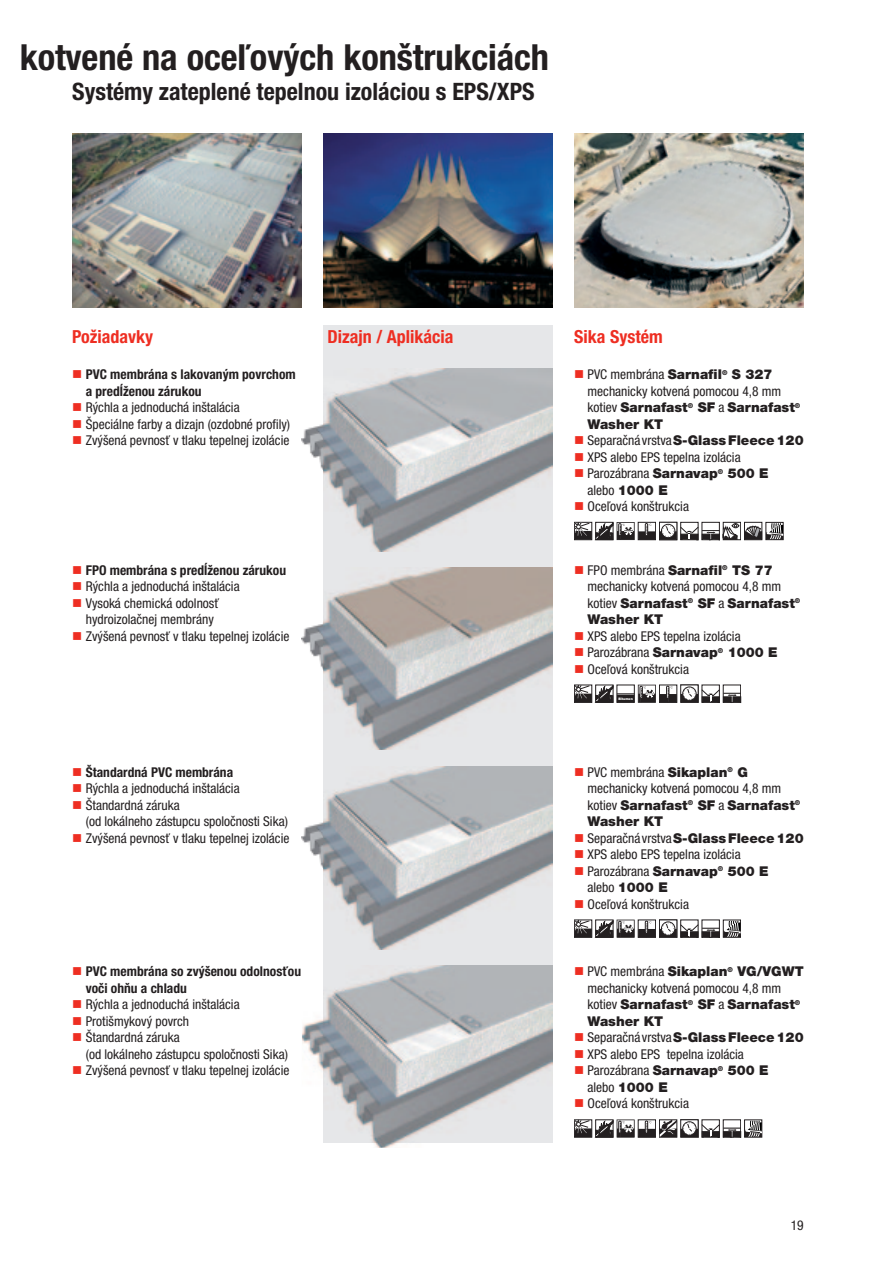
<style>
.page{position:relative;width:893px;height:1263px;background:#fff}
.page>*{position:absolute;margin:0;border:0;box-sizing:border-box;transform-origin:0 0}
.t1{font:700 condensed 36px "Helvetica Neue LT Pro";letter-spacing:-.005em;color:#231f20}
.t2{font:700 condensed 24px "Helvetica Neue LT Pro";color:#231f20}
.t3{font:700 condensed 18px "Helvetica Neue LT Pro";color:#ee2e22}
.t4{font:condensed 13.5px/16.5px "Helvetica Neue LT Pro";color:#231f20}
.t5{font:900 13.5px/16.5px "Helvetica Neue LT Pro";color:#231f20}
.t6{font:700 condensed 13.5px/16.5px "Helvetica Neue LT Pro";color:#231f20}
.t7{font:900 3.3px "Helvetica Neue LT Pro";color:#fff}
.s1{color:#ee2e22}
.s2{font-weight:900;font-stretch:normal}
.s3{font-weight:400;font-stretch:condensed}
</style>
<div class="page">
<div style="left:323px;top:325px;width:230px;height:818px;background:#e6e7e9"></div>
<img style="left:72px;top:134px;width:230px;height:173px">
<img style="left:323px;top:134px;width:230px;height:173px">
<img style="left:574px;top:134px;width:230px;height:173px">
<img style="left:302px;top:369px;width:251px;height:182px">
<svg style="left:574px;top:522px;width:61px;height:18px"></svg>
<div style="left:638px;top:522px;width:18px;height:18px;border:1px solid #231f20"></div>
<div style="left:638px;top:531px;width:18px;height:9px;background:#231f20"></div>
<svg style="left:645px;top:523px;width:6px;height:13px"></svg>
<div style="left:659px;top:522px;width:18px;height:18px;border:1px solid #231f20"></div>
<div style="left:659px;top:531px;width:18px;height:9px;background:#231f20"></div>
<div style="left:661px;top:524px;width:14px;height:14px;border:1px solid #231f20;border-radius:50%"></div>
<svg style="left:662px;top:525px;width:12px;height:12px"></svg>
<div style="left:765px;top:522px;width:19px;height:18px;border:1px solid #231f20"></div>
<svg style="left:680px;top:522px;width:103px;height:18px"></svg>
<img style="left:302px;top:568px;width:251px;height:182px">
<div style="left:723px;top:685px;width:18px;height:18px;border:1px solid #231f20"></div>
<div style="left:702px;top:685px;width:18px;height:18px;border:1px solid #231f20"></div>
<svg style="left:702px;top:689px;width:39px;height:13px"></svg>
<div style="left:659px;top:685px;width:18px;height:18px;border:1px solid #231f20"></div>
<div style="left:659px;top:694px;width:18px;height:8px;background:#231f20"></div>
<svg style="left:666px;top:686px;width:6px;height:15px"></svg>
<div style="left:680px;top:685px;width:18px;height:18px;border:1px solid #231f20"></div>
<div style="left:681px;top:694px;width:17px;height:8px;background:#231f20"></div>
<div style="left:682px;top:687px;width:14px;height:14px;border:1px solid #231f20;border-radius:50%"></div>
<svg style="left:683px;top:688px;width:13px;height:12px"></svg>
<svg style="left:574px;top:684px;width:82px;height:19px"></svg>
<img style="left:302px;top:766px;width:251px;height:183px">
<div style="left:723px;top:919px;width:18px;height:19px;border:1px solid #231f20"></div>
<div style="left:702px;top:919px;width:18px;height:19px;border:1px solid #231f20"></div>
<svg style="left:574px;top:919px;width:61px;height:19px"></svg>
<div style="left:680px;top:919px;width:18px;height:19px;border:1px solid #231f20"></div>
<svg style="left:680px;top:921px;width:61px;height:16px"></svg>
<div style="left:638px;top:919px;width:18px;height:19px;border:1px solid #231f20"></div>
<div style="left:638px;top:929px;width:18px;height:8px;background:#231f20"></div>
<svg style="left:645px;top:921px;width:6px;height:12px"></svg>
<div style="left:659px;top:919px;width:18px;height:19px;border:1px solid #231f20"></div>
<div style="left:659px;top:929px;width:18px;height:8px;background:#231f20"></div>
<div style="left:661px;top:921px;width:14px;height:15px;border:1px solid #231f20;border-radius:50%"></div>
<svg style="left:662px;top:923px;width:12px;height:12px"></svg>
<img style="left:302px;top:1019px;width:95px;height:129px">
<img style="left:323px;top:965px;width:230px;height:178px">
<svg style="left:659px;top:1120px;width:18px;height:17px"></svg>
<svg style="left:574px;top:1119px;width:61px;height:18px"></svg>
<svg style="left:702px;top:1120px;width:60px;height:17px"></svg>
<svg style="left:640px;top:1121px;width:14px;height:8px"></svg>
<div style="left:638px;top:1119px;width:18px;height:18px;border:1px solid #231f20"></div>
<div style="left:638px;top:1129px;width:18px;height:8px;background:#231f20"></div>
<svg style="left:645px;top:1120px;width:6px;height:13px"></svg>
<div style="left:680px;top:1119px;width:18px;height:18px;border:1px solid #231f20"></div>
<div style="left:681px;top:1129px;width:17px;height:8px;background:#231f20"></div>
<div style="left:682px;top:1121px;width:14px;height:14px;border:1px solid #231f20;border-radius:50%"></div>
<svg style="left:683px;top:1122px;width:13px;height:13px"></svg>
<h1 class="t1" style="left:20px;top:36px;width:531px">kotvené na oceľových konštrukciách</h1>
<h2 class="t2" style="left:72px;top:77px;width:464px">Systémy zateplené tepelnou izoláciou s EPS/XPS</h2>
<h3 class="t3" style="left:72px;top:326px;width:82px">Požiadavky</h3>
<h3 class="t3" style="left:327px;top:326px;width:128px">Dizajn / Aplikácia</h3>
<h3 class="t3" style="left:574px;top:326px;width:90px">Sika Systém</h3>
<p class="t6" style="left:86px;top:366px;width:211px;text-indent:-14px"><span class="s1">■</span> PVC membrána s lakovaným povrchom a predĺženou zárukou</p>
<p class="t4" style="left:72px;top:399px;width:169px"><span class="s1">■</span> Rýchla a jednoduchá inštalácia</p>
<p class="t4" style="left:72px;top:416px;width:219px"><span class="s1">■</span> Špeciálne farby a dizajn (ozdobné profily)</p>
<p class="t4" style="left:72px;top:432px;width:219px"><span class="s1">■</span> Zvýšená pevnosť v tlaku tepelnej izolácie</p>
<p class="t4" style="left:588px;top:366px;width:214px;text-indent:-14px"><span class="s1">■</span> PVC membrána <span class="s2">Sarnafil</span><sup>®</sup> <span class="s2">S 327 </span>mechanicky kotvená pomocou 4,8 mm kotiev <span class="s2">Sarnafast</span><sup>®</sup> <span class="s2">SF</span> a <span class="s2">Sarnafast</span><sup>®<br></sup><span class="s2">Washer KT</span></p>
<p class="t5" style="left:574px;top:432px;width:231px"><span class="s1">■</span> <span class="s3">Separačná vrstva</span> S-Glass Fleece 120</p>
<p class="t4" style="left:574px;top:449px;width:168px"><span class="s1">■</span> XPS alebo EPS tepelna izolácia</p>
<p class="t5" style="left:588px;top:465px;width:183px;text-indent:-14px"><span class="s1">■</span> <span class="s3">Parozábrana</span> Sarnavap<sup>®</sup> 500 E <span class="s3">alebo</span> 1000 E</p>
<p class="t4" style="left:574px;top:498px;width:116px"><span class="s1">■</span> Oceľová konštrukcia</p>
<p class="t6" style="left:72px;top:562px;width:215px"><span class="s1">■</span> FPO membrána s predĺženou zárukou</p>
<p class="t4" style="left:72px;top:578px;width:169px"><span class="s1">■</span> Rýchla a jednoduchá inštalácia</p>
<p class="t4" style="left:86px;top:595px;width:134px;text-indent:-14px"><span class="s1">■</span> Vysoká chemická odolnosť hydroizolačnej membrány</p>
<p class="t4" style="left:72px;top:628px;width:219px"><span class="s1">■</span> Zvýšená pevnosť v tlaku tepelnej izolácie</p>
<p class="t6" style="left:72px;top:764px;width:162px"><span class="s1">■</span> Štandardná PVC membrána</p>
<p class="t4" style="left:72px;top:780px;width:169px"><span class="s1">■</span> Rýchla a jednoduchá inštalácia</p>
<p class="t4" style="left:86px;top:797px;width:204px;text-indent:-14px"><span class="s1">■</span> Štandardná záruka<br>(od lokálneho zástupcu spoločnosti Sika)</p>
<p class="t4" style="left:72px;top:830px;width:219px"><span class="s1">■</span> Zvýšená pevnosť v tlaku tepelnej izolácie</p>
<p class="t6" style="left:86px;top:963px;width:217px;text-indent:-14px"><span class="s1">■</span> PVC membrána so zvýšenou odolnosťou voči ohňu a chladu</p>
<p class="t4" style="left:72px;top:996px;width:169px"><span class="s1">■</span> Rýchla a jednoduchá inštalácia</p>
<p class="t4" style="left:72px;top:1013px;width:118px"><span class="s1">■</span> Protišmykový povrch</p>
<p class="t4" style="left:86px;top:1029px;width:204px;text-indent:-14px"><span class="s1">■</span> Štandardná záruka<br>(od lokálneho zástupcu spoločnosti Sika)</p>
<p class="t4" style="left:72px;top:1062px;width:219px"><span class="s1">■</span> Zvýšená pevnosť v tlaku tepelnej izolácie</p>
<p class="t4" style="left:588px;top:562px;width:214px;text-indent:-14px"><span class="s1">■</span> FPO membrána <span class="s2">Sarnafil</span><sup>®</sup> <span class="s2">TS 77 </span>mechanicky kotvená pomocou 4,8 mm kotiev <span class="s2">Sarnafast</span><sup>®</sup> <span class="s2">SF</span> a <span class="s2">Sarnafast</span><sup>®<br></sup><span class="s2">Washer KT</span></p>
<p class="t4" style="left:574px;top:628px;width:168px"><span class="s1">■</span> XPS alebo EPS tepelna izolácia</p>
<p class="t5" style="left:574px;top:644px;width:205px"><span class="s1">■</span> <span class="s3">Parozábrana</span> Sarnavap<sup>®</sup> 1000 E</p>
<p class="t4" style="left:574px;top:661px;width:116px"><span class="s1">■</span> Oceľová konštrukcia</p>
<p class="t7" style="left:618px;top:697px;width:16px">Bitumen</p>
<p class="t4" style="left:588px;top:764px;width:214px;text-indent:-14px"><span class="s1">■</span> PVC membrána <span class="s2">Sikaplan</span><sup>®</sup> <span class="s2">G </span>mechanicky kotvená pomocou 4,8 mm kotiev <span class="s2">Sarnafast</span><sup>®</sup> <span class="s2">SF</span> a <span class="s2">Sarnafast</span><sup>®<br></sup><span class="s2">Washer KT</span></p>
<p class="t5" style="left:574px;top:830px;width:231px"><span class="s1">■</span> <span class="s3">Separačná vrstva</span> S-Glass Fleece 120</p>
<p class="t4" style="left:574px;top:846px;width:168px"><span class="s1">■</span> XPS alebo EPS tepelna izolácia</p>
<p class="t5" style="left:588px;top:863px;width:183px;text-indent:-14px"><span class="s1">■</span> <span class="s3">Parozábrana</span> Sarnavap<sup>®</sup> 500 E <span class="s3">alebo</span> 1000 E</p>
<p class="t4" style="left:574px;top:896px;width:116px"><span class="s1">■</span> Oceľová konštrukcia</p>
<p class="t4" style="left:588px;top:963px;width:218px;text-indent:-14px"><span class="s1">■</span> PVC membrána <span class="s2">Sikaplan</span><sup>®</sup> <span class="s2">VG/VGWT </span>mechanicky kotvená pomocou 4,8 mm kotiev <span class="s2">Sarnafast</span><sup>®</sup> <span class="s2">SF</span> a <span class="s2">Sarnafast</span><sup>®<br></sup><span class="s2">Washer KT</span></p>
<p class="t5" style="left:574px;top:1029px;width:231px"><span class="s1">■</span> <span class="s3">Separačná vrstva</span> S-Glass Fleece 120</p>
<p class="t4" style="left:574px;top:1046px;width:171px"><span class="s1">■</span> XPS alebo EPS tepelna izolácia</p>
<p class="t5" style="left:588px;top:1062px;width:183px;text-indent:-14px"><span class="s1">■</span> <span class="s3">Parozábrana</span> Sarnavap<sup>®</sup> 500 E <span class="s3">alebo</span> 1000 E</p>
<p class="t4" style="left:574px;top:1095px;width:116px"><span class="s1">■</span> Oceľová konštrukcia</p>
<p class="t4" style="left:791px;top:1217px;width:14px">19</p>
</div>
